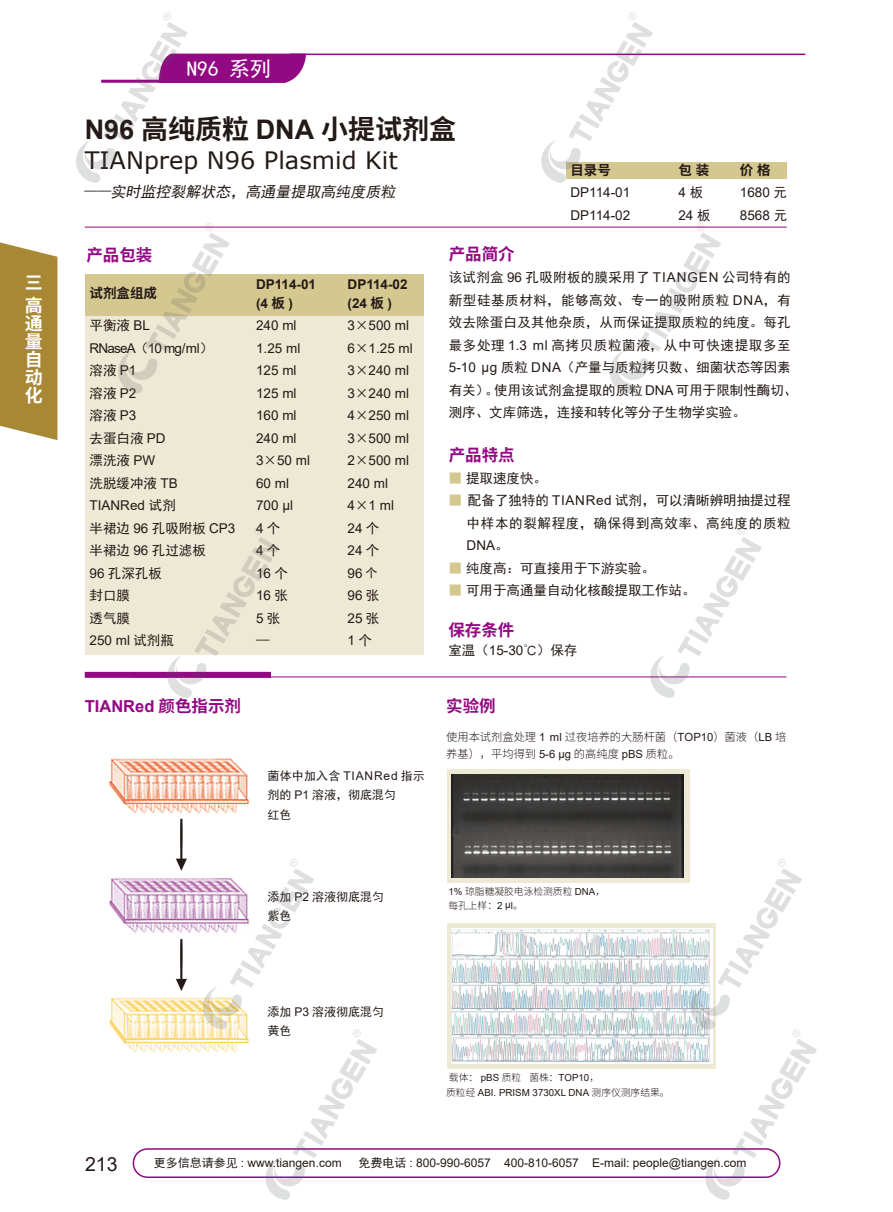
<style>
.page{position:relative;width:893px;height:1212px;background:#fff}
.page>*{position:absolute;margin:0;border:0;box-sizing:border-box;transform-origin:0 0}
.t1{font:700 27px "Source Han Sans CN";color:#231916}
.t2{font:24px "Verdana";color:#231916}
.t3{font:21px "Sim Hei";color:#fff}
.t4{font:19.5px "Arial";color:#231916}
.t5{font:700 18px/18px "Source Han Sans CN";color:#fff}
.t6{font:700 16.5px "Source Han Sans CN";color:#930883}
.t7{font:700 16.5px "Arial";color:#930883}
.t8{font:italic 15px "Sim Hei";color:#231916}
.t9{font:13.5px/22.5px "Sim Hei";color:#231916}
.t10{font:13.5px "Arial";color:#231916}
.t11{font:13.5px/22.5px "Sim Hei";letter-spacing:.05em;color:#231916;text-align:right}
.t12{font:700 13.5px "Arial";color:#231916}
.t13{font:13.5px "Arial";letter-spacing:-.06em;color:#231916}
.t14{font:700 13.5px "Source Han Sans CN";color:#231916}
.t15{font:12px "Arial";color:#231916}
.t16{font:12px/19.5px "Sim Hei";color:#231916}
.t17{font:300 11.25px/16.8px "Source Han Sans CN";color:#231916}
.t18{font:300 9.75px/13.5px "Source Han Sans CN";color:#231916}
.t19{font:9.75px "Arial";color:#231916}
.s1{font-family:"Arial"}
.s2{font-size:13.5px}
.s3{font-family:"Sim Hei"}
.s4{font-family:"Source Han Sans CN"}
.s5{font-family:"Sim Hei";font-size:12px}
.s6{color:#d4c78f}
.s7{font-family:"Arial";font-weight:400}
.s8{font-family:"Source Han Sans CN";font-weight:300}
</style>
<div class="page">
<svg style="left:0;top:242px;width:58px;height:198px;background:#af9043"></svg>
<div style="left:133px;top:1148px;width:647px;height:30px;border:2px solid #930883;border-radius:14px"></div>
<div style="left:86px;top:289px;width:338px;height:366px;background:#eee9d5"></div>
<div style="left:86px;top:274px;width:338px;height:41px;background:#d4c78f"></div>
<div style="left:447px;top:923px;width:269px;height:146px;background:#eee9d5"></div>
<div style="left:447px;top:769px;width:243px;height:113px;background:#eee9d5"></div>
<hr style="left:85px;top:227px;width:702px;height:1px;background:#930883">
<div style="left:566px;top:162px;width:220px;height:17px;background:#d4c78f"></div>
<div style="left:85px;top:672px;width:186px;height:6px;background:#930883"></div>
<hr style="left:132px;top:676px;width:654px;height:1px;background:#930883">
<img style="left:108px;top:758px;width:142px;height:295px">
<img style="left:452px;top:929px;width:235px;height:135px">
<img style="left:452px;top:774px;width:232px;height:103px">
<hr style="left:290px;top:54px;width:515px;height:1px;background:#930883">
<svg style="left:76px;top:12px;width:230px;height:171px"></svg>
<svg style="left:538px;top:12px;width:115px;height:171px"></svg>
<svg style="left:606px;top:222px;width:115px;height:171px"></svg>
<svg style="left:115px;top:223px;width:115px;height:170px"></svg>
<svg style="left:647px;top:527px;width:115px;height:171px"></svg>
<svg style="left:164px;top:527px;width:115px;height:171px"></svg>
<svg style="left:200px;top:858px;width:177px;height:342px"></svg>
<svg style="left:687px;top:859px;width:130px;height:341px"></svg>
<h3 class="t5" style="left:25px;top:271px;width:18px;line-height:23px">三高</h3>
<h3 class="t5" style="left:25px;top:315px;width:19px;text-align:justify">通量自动化</h3>
<h3 class="t3" style="left:187px;top:58px;width:86px">N96 系列</h3>
<h1 class="t1" style="left:85px;top:113px;width:373px"><span class="s1">N96</span> 高纯质粒 <span class="s1">DNA</span> 小提试剂盒</h1>
<h2 class="t2" style="left:85px;top:143px;width:315px">TIANprep N96 Plasmid Kit</h2>
<p class="t8" style="left:84px;top:184px;width:316px"><span class="s2">——</span>实时监控裂解状态，高通量提取高纯度质粒</p>
<p class="t6" style="left:86px;top:246px;width:67px">产品包装</p>
<p class="t6" style="left:449px;top:245px;width:67px">产品简介</p>
<p class="t14" style="left:570px;top:162px;width:42px">目录号</p>
<p class="t14" style="left:678px;top:162px;width:32px">包装</p>
<p class="t14" style="left:740px;top:162px;width:32px">价格</p>
<p class="t10" style="left:570px;top:183px;width:61px">DP114-01</p>
<p class="t10" style="left:678px;top:183px;width:26px">4 <span class="s3">板</span></p>
<p class="t10" style="left:740px;top:183px;width:48px">1680 <span class="s3">元</span></p>
<p class="t10" style="left:570px;top:206px;width:61px">DP114-02</p>
<p class="t10" style="left:678px;top:206px;width:34px">24 <span class="s3">板</span></p>
<p class="t10" style="left:740px;top:206px;width:49px">8568 <span class="s3">元</span></p>
<p class="t14" style="left:90px;top:285px;width:69px">试剂盒组成</p>
<p class="t12" style="left:256px;top:274px;width:62px">DP114-01</p>
<p class="t12" style="left:348px;top:274px;width:62px">DP114-02</p>
<p class="t12" style="left:256px;top:294px;width:38px">(4<span class="s4">板</span>)</p>
<p class="t12" style="left:348px;top:294px;width:46px">(24 <span class="s4">板</span> )</p>
<p class="t9" style="left:90px;top:314px;width:62px">平衡液 <span class="s1">BL</span></p>
<p class="t10" style="left:256px;top:316px;width:42px">240 ml</p>
<p class="t10" style="left:348px;top:316px;width:63px">3<span class="s3">×</span>500 ml</p>
<p class="t13" style="left:90px;top:339px;width:125px">RNaseA<span class="s3">（</span>10 mg/ml<span class="s3">）</span></p>
<p class="t10" style="left:256px;top:339px;width:46px">1.25 ml</p>
<p class="t10" style="left:348px;top:339px;width:67px">6<span class="s3">×</span>1.25 ml</p>
<p class="t9" style="left:90px;top:359px;width:48px">溶液 <span class="s1">P1</span></p>
<p class="t10" style="left:256px;top:361px;width:42px">125 ml</p>
<p class="t10" style="left:348px;top:361px;width:63px">3<span class="s3">×</span>240 ml</p>
<p class="t9" style="left:90px;top:382px;width:48px">溶液 <span class="s1">P2</span></p>
<p class="t10" style="left:256px;top:384px;width:42px">125 ml</p>
<p class="t10" style="left:348px;top:384px;width:63px">3<span class="s3">×</span>240 ml</p>
<p class="t9" style="left:90px;top:404px;width:48px">溶液 <span class="s1">P3</span></p>
<p class="t10" style="left:256px;top:406px;width:42px">160 ml</p>
<p class="t10" style="left:348px;top:406px;width:63px">4<span class="s3">×</span>250 ml</p>
<p class="t9" style="left:90px;top:427px;width:78px">去蛋白液 <span class="s1">PD</span></p>
<p class="t10" style="left:256px;top:429px;width:42px">240 ml</p>
<p class="t10" style="left:348px;top:429px;width:63px">3<span class="s3">×</span>500 ml</p>
<p class="t9" style="left:90px;top:449px;width:67px">漂洗液 <span class="s1">PW</span></p>
<p class="t10" style="left:256px;top:451px;width:56px">3<span class="s3">×</span>50 ml</p>
<p class="t10" style="left:348px;top:451px;width:63px">2<span class="s3">×</span>500 ml</p>
<p class="t9" style="left:90px;top:472px;width:90px">洗脱缓冲液 <span class="s1">TB</span></p>
<p class="t10" style="left:256px;top:474px;width:35px">60 ml</p>
<p class="t10" style="left:348px;top:474px;width:42px">240 ml</p>
<p class="t10" style="left:90px;top:496px;width:88px">TIANRed <span class="s3">试剂</span></p>
<p class="t10" style="left:256px;top:496px;width:39px">700 μl</p>
<p class="t10" style="left:348px;top:496px;width:48px">4<span class="s3">×</span>1 ml</p>
<p class="t9" style="left:90px;top:517px;width:147px">半裙边 <span class="s1">96</span> 孔吸附板 <span class="s1">CP3</span></p>
<p class="t10" style="left:256px;top:519px;width:26px">4<span class="s3">个</span></p>
<p class="t10" style="left:348px;top:519px;width:33px">24 <span class="s3">个</span></p>
<p class="t9" style="left:90px;top:539px;width:118px">半裙边 <span class="s1">96</span> 孔过滤板</p>
<p class="t10" style="left:256px;top:541px;width:26px">4<span class="s3">个</span></p>
<p class="t10" style="left:348px;top:541px;width:33px">24 <span class="s3">个</span></p>
<p class="t9" style="left:90px;top:562px;width:74px"><span class="s1">96</span> 孔深孔板</p>
<p class="t10" style="left:256px;top:564px;width:33px">16 <span class="s3">个</span></p>
<p class="t10" style="left:348px;top:564px;width:32px">96 <span class="s5">个</span></p>
<p class="t9" style="left:90px;top:584px;width:42px">封口膜</p>
<p class="t10" style="left:256px;top:586px;width:33px">16 <span class="s3">张</span></p>
<p class="t10" style="left:348px;top:586px;width:33px">96 <span class="s3">张</span></p>
<p class="t9" style="left:90px;top:607px;width:42px">透气膜</p>
<p class="t10" style="left:256px;top:609px;width:26px">5<span class="s3">张</span></p>
<p class="t10" style="left:348px;top:609px;width:33px">25 <span class="s3">张</span></p>
<p class="t10" style="left:90px;top:631px;width:86px">250 ml <span class="s3">试剂瓶</span></p>
<p class="t9" style="left:256px;top:629px;width:15px">—</p>
<p class="t10" style="left:348px;top:631px;width:26px">1<span class="s3">个</span></p>
<p class="t9" style="left:449px;top:266px;width:350px">该试剂盒 <span class="s1">96</span> 孔吸附板的膜采用了 <span class="s1">TIANGEN</span> 公司特有的新型硅基质材料，能够高效、专一的吸附质粒 <span class="s1">DNA</span>，有效去除蛋白及其他杂质，从而保证提取质粒的纯度。每孔最多处理 <span class="s1">1.3 ml</span> 高拷贝质粒菌液，从中可快速提取多至<br><span class="s1">5-10 μg</span> 质粒 <span class="s1">DNA</span>（产量与质粒拷贝数、细菌状态等因素有关）。使用该试剂盒提取的质粒 <span class="s1">DNA</span> 可用于限制性酶切、测序、文库筛选，连接和转化等分子生物学实验。</p>
<p class="t6" style="left:449px;top:445px;width:67px">产品特点</p>
<p class="t9" style="left:449px;top:466px;width:100px"><span class="s6">■</span> 提取速度快。</p>
<p class="t11" style="left:449px;top:489px;width:343px"><span class="s6">■</span> 配备了独特的 <span class="s1">TIANRed</span> 试剂，可以清晰辨明抽提过程中样本的裂解程度，确保得到高效率、高纯度的质粒</p>
<p class="t10" style="left:467px;top:536px;width:43px">DNA<span class="s3">。</span></p>
<p class="t9" style="left:449px;top:556px;width:208px"><span class="s6">■</span> 纯度高：可直接用于下游实验。</p>
<p class="t9" style="left:449px;top:579px;width:248px"><span class="s6">■</span> 可用于高通量自动化核酸提取工作站。</p>
<p class="t6" style="left:448px;top:621px;width:67px">保存条件</p>
<p class="t9" style="left:448px;top:639px;width:131px">室温（<span class="s1">15-30</span>℃）保存</p>
<p class="t7" style="left:85px;top:694px;width:158px">TIANRed <span class="s4">颜色指示剂</span></p>
<p class="t6" style="left:446px;top:697px;width:51px">实验例</p>
<p class="t17" style="left:446px;top:729px;width:342px">使用本试剂盒处理 <span class="s7">1 ml</span> 过夜培养的大肠杆菌（<span class="s7">TOP10</span>）菌液（<span class="s7">LB</span> 培养基），平均得到 <span class="s7">5-6 µg</span> 的高纯度 <span class="s7">pBS</span> 质粒。</p>
<p class="t16" style="left:268px;top:766px;width:159px">菌体中加入含 <span class="s1">TIANRed</span> 指示剂的 <span class="s1">P1</span> 溶液，彻底混匀<br>红色</p>
<p class="t16" style="left:268px;top:887px;width:118px">添加 <span class="s1">P2</span> 溶液彻底混匀紫色</p>
<p class="t18" style="left:448px;top:885px;width:158px"><span class="s7">1%</span> 琼脂糖凝胶电泳检测质粒 <span class="s7">DNA</span>，每孔上样：<span class="s7">2 µl</span>。</p>
<p class="t16" style="left:268px;top:1002px;width:118px">添加 <span class="s1">P3</span> 溶液彻底混匀黄色</p>
<p class="t18" style="left:449px;top:1071px;width:152px">载体： <span class="s7">pBS</span> 质粒 菌株：<span class="s7">TOP10</span>，</p>
<p class="t19" style="left:446px;top:1086px;width:225px"><span class="s8">质粒经</span> ABI. PRISM 3730XL DNA <span class="s8">测序仪测序结果。</span></p>
<h3 class="t4" style="left:85px;top:1150px;width:34px">213</h3>
<p class="t15" style="left:154px;top:1155px;width:189px"><span class="s3">更多信息请参见</span> : www.tiangen.com</p>
<p class="t15" style="left:358px;top:1155px;width:390px"><span class="s3">免费电话</span> : 800-990-6057 400-810-6057 E-mail: people@tiangen.com</p>
</div>
